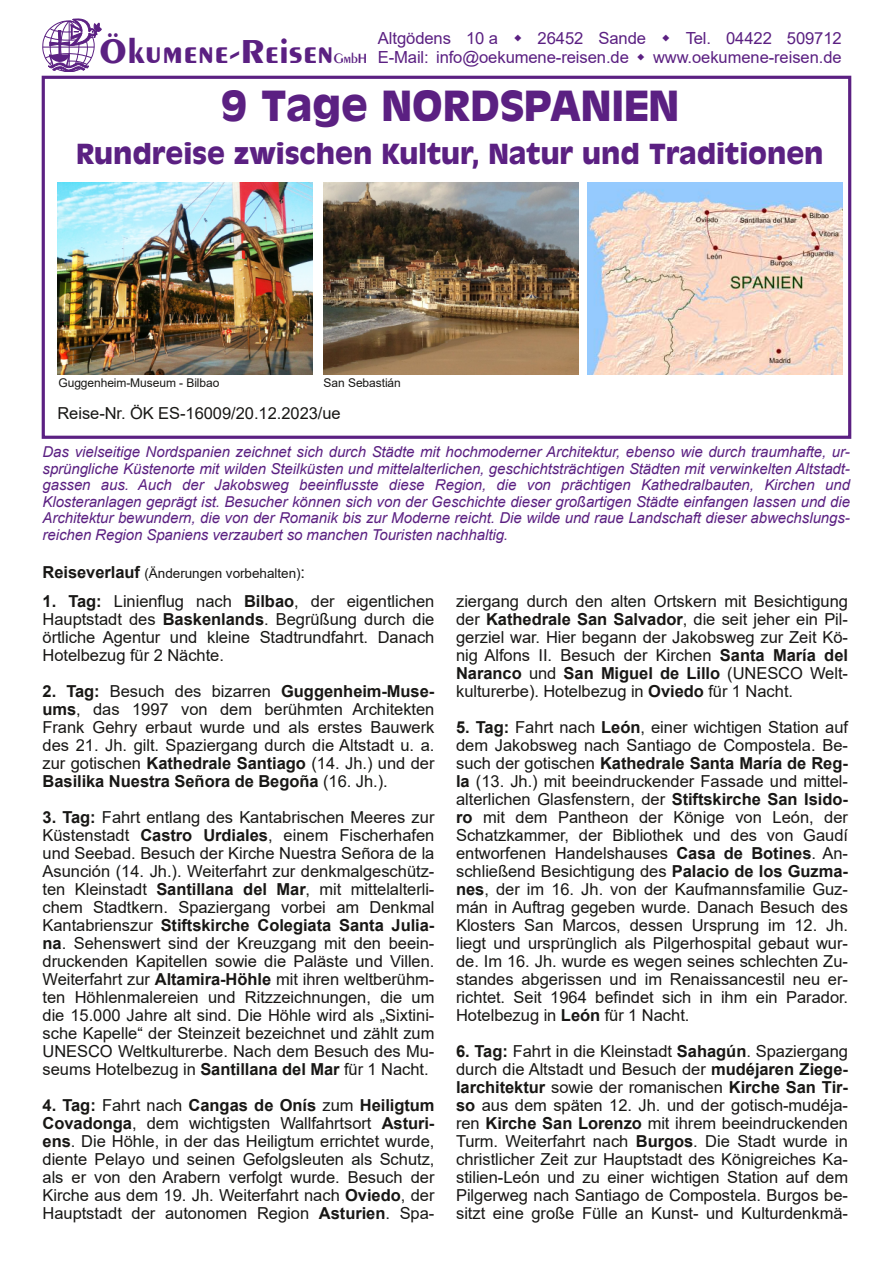
<style>
.page{position:relative;width:893px;height:1263px;background:#fff}
.page>*{position:absolute;margin:0;border:0;box-sizing:border-box;transform-origin:0 0}
.t1{font:700 40.5px "Antique Olive";color:#5b2082}
.t2{font:700 35.85px "Penguin";color:#5b2082}
.t3{font:700 27px "Antique Olive";color:#5b2082}
.t4{font:16.65px "Arial";letter-spacing:-.005em;color:#5b2082}
.t5{font:16.5px/18px "Arial";color:#181715;text-align:justify}
.t6{font:16.5px "Arial";color:#5b2082}
.t7{font:italic 15px/16.5px "Arial";letter-spacing:-.005em;color:#5b2082;text-align:justify}
.t8{font:13.5px "Arial";color:#181715}
.t9{font:12px "Arial";letter-spacing:-.005em;color:#181715}
.s1{font-family:"Penguin Plain";font-size:14.4px}
.s2{font-weight:700;font-size:16.5px}
.s3{font-size:16.5px}
.s4{font-weight:700}
</style>
<div class="page">
<div style="left:42px;top:76px;width:809px;height:363px;border:3px solid #5b2082"></div>
<img style="left:57px;top:183px;width:256px;height:191px">
<img style="left:324px;top:183px;width:255px;height:191px">
<img style="left:588px;top:183px;width:255px;height:191px">
<svg style="left:43px;top:18px;width:58px;height:54px"></svg>
<p class="t4" style="left:378px;top:29px;width:122px">Altgödens 10 a</p>
<p class="t4" style="left:538px;top:29px;width:110px">26452 Sande</p>
<p class="t4" style="left:686px;top:29px;width:158px">Tel. 04422 509712</p>
<h2 class="t2" style="left:99px;top:38px;width:236px">Ökumene-Reisen</h2>
<p class="t4" style="left:334px;top:48px;width:297px"><span class="s1">GmbH</span> E-Mail: info@oekumene-reisen.de</p>
<p class="t6" style="left:653px;top:48px;width:190px">www.oekumene-reisen.de</p>
<h1 class="t1" style="left:220px;top:82px;width:460px">9 Tage NORDSPANIEN</h1>
<h3 class="t3" style="left:76px;top:138px;width:749px">Rundreise zwischen Kultur, Natur und Traditionen</h3>
<p class="t9" style="left:58px;top:376px;width:162px">Guggenheim-Museum - Bilbao</p>
<p class="t9" style="left:324px;top:376px;width:79px">San Sebastián</p>
<p class="t5" style="left:57px;top:404px;width:285px">Reise-Nr. ÖK ES-16009/20.12.2023/ue</p>
<p class="t7" style="left:43px;top:444px;width:809px">Das vielseitige Nordspanien zeichnet sich durch Städte mit hochmoderner Architektur, ebenso wie durch traumhafte, ur&shy;sprüngliche Küstenorte mit wilden Steilküsten und mittelalterlichen, geschichtsträchtigen Städten mit verwinkelten Altstadt&shy;gassen aus. Auch der Jakobsweg beeinflusste diese Region, die von prächtigen Kathedralbauten, Kirchen und Klosteranlagen geprägt ist. Besucher können sich von der Geschichte dieser großartigen Städte einfangen lassen und die Architektur bewundern, die von der Romanik bis zur Moderne reicht. Die wilde und raue Landschaft dieser abwechslungs&shy;reichen Region Spaniens verzaubert so manchen Touristen nachhaltig.</p>
<p class="t8" style="left:43px;top:565px;width:264px"><span class="s2">Reiseverlauf</span> (Änderungen vorbehalten)<span class="s3">:</span></p>
<p class="t5" style="left:43px;top:592px;width:393px"><span class="s4">1. Tag:</span> Linienflug nach <span class="s4">Bilbao</span>, der eigentlichen Hauptstadt des <span class="s4">Baskenlands</span>. Begrüßung durch die örtliche Agentur und kleine Stadtrundfahrt. Danach Hotelbezug für 2 Nächte.</p>
<p class="t5" style="left:43px;top:682px;width:393px"><span class="s4">2. Tag:</span> Besuch des bizarren <span class="s4">Guggenheim-Muse&shy;ums</span>, das 1997 von dem berühmten Architekten Frank Gehry erbaut wurde und als erstes Bauwerk des 21. Jh. gilt. Spaziergang durch die Altstadt u. a. zur gotischen <span class="s4">Kathedrale Santiago</span> (14. Jh.) und der <span class="s4">Basilika Nuestra Señora de Begoña</span> (16. Jh.).</p>
<p class="t5" style="left:43px;top:808px;width:393px"><span class="s4">3. Tag:</span> Fahrt entlang des Kantabrischen Meeres zur Küstenstadt <span class="s4">Castro Urdiales</span>, einem Fischerhafen und Seebad. Besuch der Kirche Nuestra Señora de la Asunción (14. Jh.). Weiterfahrt zur denkmalgeschütz&shy;ten Kleinstadt <span class="s4">Santillana del Mar</span>, mit mittelalterli&shy;chem Stadtkern. Spaziergang vorbei am Denkmal Kantabrienszur <span class="s4">Stiftskirche Colegiata Santa Julia&shy;na</span>. Sehenswert sind der Kreuzgang mit den beein&shy;druckenden Kapitellen sowie die Paläste und Villen.<br>Weiterfahrt zur <span class="s4">Altamira-Höhle</span> mit ihren weltberühm&shy;ten Höhlenmalereien und Ritzzeichnungen, die um die 15.000 Jahre alt sind. Die Höhle wird als „Sixtini&shy;sche Kapelle“ der Steinzeit bezeichnet und zählt zum UNESCO Weltkulturerbe. Nach dem Besuch des Mu&shy;seums Hotelbezug in <span class="s4">Santillana del Mar</span> für 1 Nacht.</p>
<p class="t5" style="left:43px;top:1096px;width:393px"><span class="s4">4. Tag:</span> Fahrt nach <span class="s4">Cangas de Onís</span> zum <span class="s4">Heiligtum Covadonga</span>, dem wichtigsten Wallfahrtsort <span class="s4">Asturi&shy;ens</span>. Die Höhle, in der das Heiligtum errichtet wurde, diente Pelayo und seinen Gefolgsleuten als Schutz, als er von den Arabern verfolgt wurde. Besuch der Kirche aus dem 19. Jh. Weiterfahrt nach <span class="s4">Oviedo</span>, der Hauptstadt der autonomen Region <span class="s4">Asturien</span>. Spa-</p>
<p class="t5" style="left:456px;top:592px;width:393px">ziergang durch den alten Ortskern mit Besichtigung der <span class="s4">Kathedrale San Salvador</span>, die seit jeher ein Pil&shy;gerziel war. Hier begann der Jakobsweg zur Zeit Kö&shy;nig Alfons II. Besuch der Kirchen <span class="s4">Santa María del Naranco</span> und <span class="s4">San Miguel de Lillo</span> (UNESCO Welt&shy;kulturerbe). Hotelbezug in <span class="s4">Oviedo</span> für 1 Nacht.</p>
<p class="t5" style="left:456px;top:718px;width:393px"><span class="s4">5. Tag:</span> Fahrt nach <span class="s4">León</span>, einer wichtigen Station auf dem Jakobsweg nach Santiago de Compostela. Be&shy;such der gotischen <span class="s4">Kathedrale Santa María de Reg&shy;la</span> (13. Jh.) mit beeindruckender Fassade und mittel&shy;alterlichen Glasfenstern, der <span class="s4">Stiftskirche San Isido&shy;ro</span> mit dem Pantheon der Könige von León, der Schatzkammer, der Bibliothek und des von Gaudí entworfenen Handelshauses <span class="s4">Casa de Botines</span>. An&shy;schließend Besichtigung des <span class="s4">Palacio de los Guzma&shy;nes</span>, der im 16. Jh. von der Kaufmannsfamilie Guz&shy;mán in Auftrag gegeben wurde. Danach Besuch des Klosters San Marcos, dessen Ursprung im 12. Jh. liegt und ursprünglich als Pilgerhospital gebaut wur&shy;de. Im 16. Jh. wurde es wegen seines schlechten Zu&shy;standes abgerissen und im Renaissancestil neu er&shy;richtet. Seit 1964 befindet sich in ihm ein Parador.<br>Hotelbezug in <span class="s4">León</span> für 1 Nacht.</p>
<p class="t5" style="left:456px;top:1042px;width:393px"><span class="s4">6. Tag:</span> Fahrt in die Kleinstadt <span class="s4">Sahagún</span>. Spaziergang durch die Altstadt und Besuch der <span class="s4">mudéjaren Ziege&shy;larchitektur</span> sowie der romanischen <span class="s4">Kirche San Tir&shy;so</span> aus dem späten 12. Jh. und der gotisch-mudéja&shy;ren <span class="s4">Kirche San Lorenzo</span> mit ihrem beeindruckenden Turm. Weiterfahrt nach <span class="s4">Burgos</span>. Die Stadt wurde in christlicher Zeit zur Hauptstadt des Königreiches Ka&shy;stilien-León und zu einer wichtigen Station auf dem Pilgerweg nach Santiago de Compostela. Burgos be&shy;sitzt eine große Fülle an Kunst- und Kulturdenkmä-</p>
</div>
